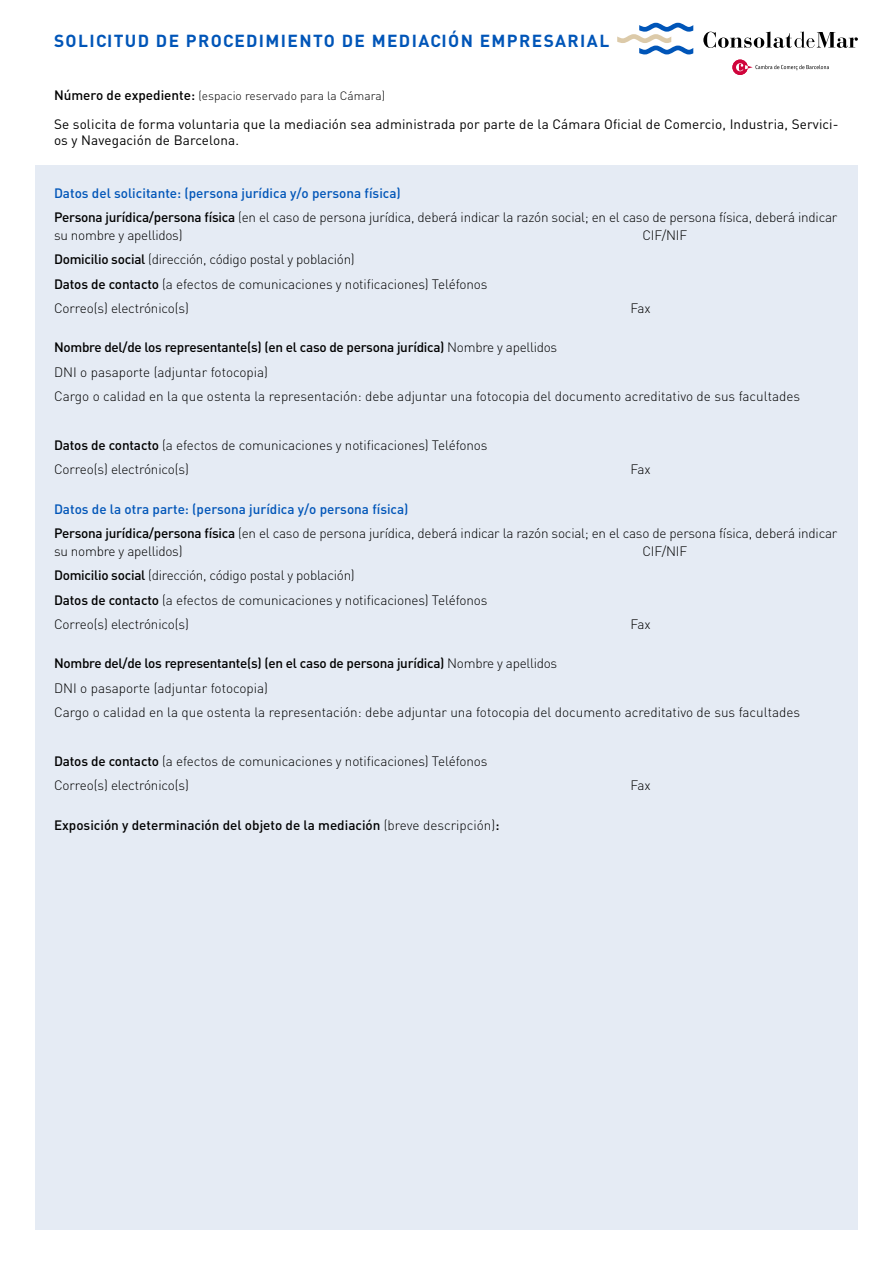
<style>
.page{position:relative;width:893px;height:1263px;background:#fff}
.page>*{position:absolute;margin:0;border:0;box-sizing:border-box;transform-origin:0 0}
.t1{font:700 17.25px "DIN";letter-spacing:.08em;color:#0055b8}
.t2{font:300 13.5px/24.5px "DIN";letter-spacing:-.01em;color:#000}
.t3{font:13.5px/15.8px "DIN";letter-spacing:.01em;color:#000}
.t4{font:500 13.5px "DIN";color:#000}
.t5{font:300 12px "DIN";color:#000}
.s1{font-weight:500;font-size:13.5px}
.s2{font-weight:500;color:#0055b8}
.s3{font-weight:500}
.s4{font-weight:300}
</style>
<div class="page">
<div style="left:35px;top:166px;width:823px;height:1064px;background:#e5ebf4"></div>
<svg style="left:703px;top:31px;width:155px;height:17px"></svg>
<svg style="left:617px;top:23px;width:76px;height:31px"></svg>
<div style="left:732px;top:60px;width:16px;height:15px;background:#d0043c;border-radius:50%"></div>
<svg style="left:736px;top:63px;width:93px;height:8px"></svg>
<p class="t1" style="left:54px;top:29px;width:557px">SOLICITUD DE PROCEDIMIENTO DE MEDIACIÓN EMPRESARIAL</p>
<p class="t5" style="left:54px;top:88px;width:333px"><span class="s1">Número de expediente:</span> (espacio reservado para la Cámara)</p>
<p class="t3" style="left:54px;top:116px;width:786px">Se solicita de forma voluntaria que la mediación sea administrada por parte de la Cámara Oficial de Comercio, Industria, Servici&shy;os y Navegación de Barcelona.</p>
<p class="t2" style="left:54px;top:180px;width:785px"><span class="s2">Datos del solicitante: (persona jurídica y/o persona física)<br></span><span class="s3">Persona jurídica/persona física</span> (en el caso de persona jurídica, deberá indicar la razón social; en el caso de persona física, deberá indicar</p>
<p class="t2" style="left:54px;top:222px;width:130px">su nombre y apellidos)</p>
<p class="t2" style="left:642px;top:222px;width:46px">CIF/NIF</p>
<p class="t2" style="left:54px;top:247px;width:435px"><span class="s3">Domicilio social</span> (dirección, código postal y población)<br><span class="s3">Datos de contacto</span> (a efectos de comunicaciones y notificaciones) Teléfonos<br>Correo(s) electrónico(s)</p>
<p class="t2" style="left:630px;top:296px;width:22px">Fax</p>
<p class="t2" style="left:54px;top:335px;width:748px"><span class="s3">Nombre del/de los representante(s) (en el caso de persona jurídica)</span> Nombre y apellidos<br>DNI o pasaporte (adjuntar fotocopia)<br>Cargo o calidad en la que ostenta la representación: debe adjuntar una fotocopia del documento acreditativo de sus facultades</p>
<p class="t2" style="left:54px;top:432px;width:435px"><span class="s3">Datos de contacto</span> (a efectos de comunicaciones y notificaciones) Teléfonos<br>Correo(s) electrónico(s)</p>
<p class="t2" style="left:630px;top:457px;width:22px">Fax</p>
<p class="t2" style="left:54px;top:496px;width:785px"><span class="s2">Datos de la otra parte: (persona jurídica y/o persona física)<br></span><span class="s3">Persona jurídica/persona física</span> (en el caso de persona jurídica, deberá indicar la razón social; en el caso de persona física, deberá indicar</p>
<p class="t2" style="left:54px;top:538px;width:130px">su nombre y apellidos)</p>
<p class="t2" style="left:642px;top:538px;width:46px">CIF/NIF</p>
<p class="t2" style="left:54px;top:563px;width:435px"><span class="s3">Domicilio social</span> (dirección, código postal y población)<br><span class="s3">Datos de contacto</span> (a efectos de comunicaciones y notificaciones) Teléfonos<br>Correo(s) electrónico(s)</p>
<p class="t2" style="left:630px;top:612px;width:22px">Fax</p>
<p class="t2" style="left:54px;top:651px;width:748px"><span class="s3">Nombre del/de los representante(s) (en el caso de persona jurídica)</span> Nombre y apellidos<br>DNI o pasaporte (adjuntar fotocopia)<br>Cargo o calidad en la que ostenta la representación: debe adjuntar una fotocopia del documento acreditativo de sus facultades</p>
<p class="t2" style="left:54px;top:748px;width:435px"><span class="s3">Datos de contacto</span> (a efectos de comunicaciones y notificaciones) Teléfonos<br>Correo(s) electrónico(s)</p>
<p class="t2" style="left:630px;top:773px;width:22px">Fax</p>
<p class="t4" style="left:54px;top:816px;width:447px">Exposición y determinación del objeto de la mediación <span class="s4">(breve descripción)</span>:</p>
</div>
